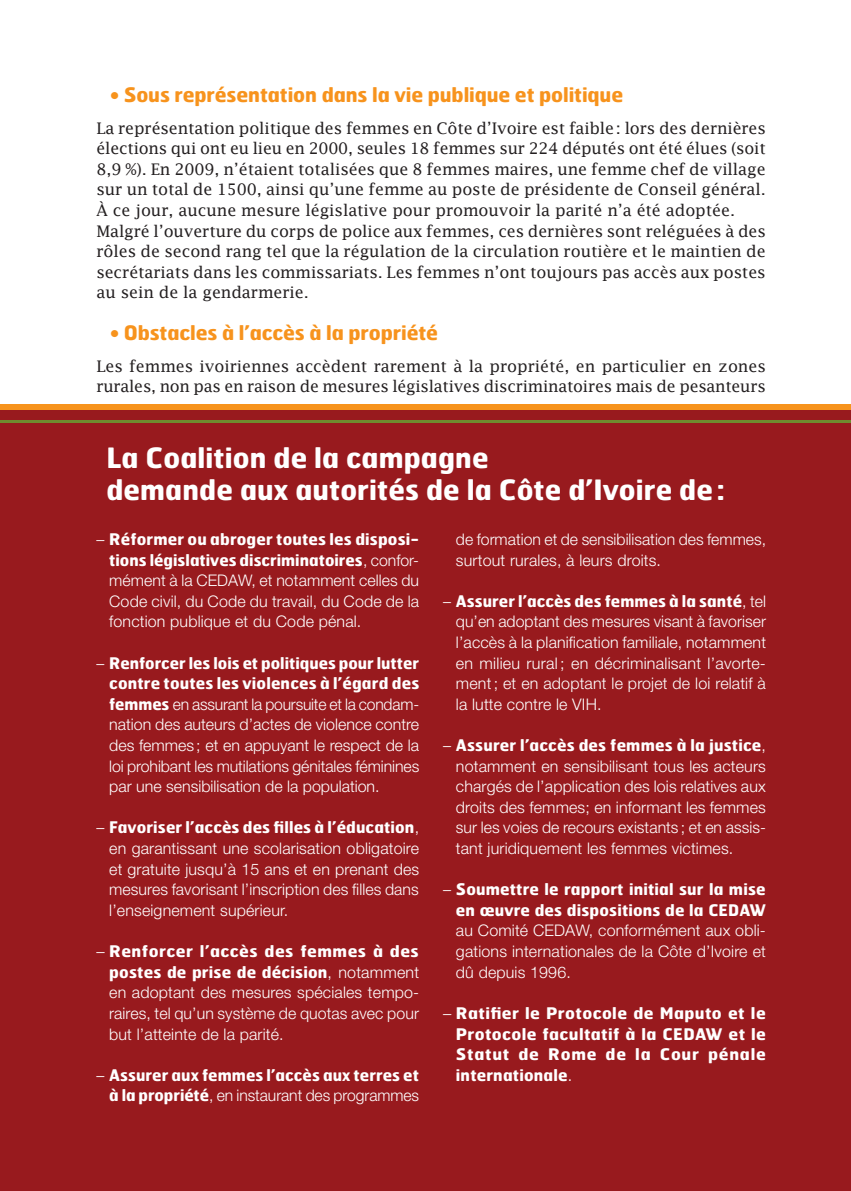
<style>
.page{position:relative;width:851px;height:1191px;background:#fff}
.page>*{position:absolute;margin:0;border:0;box-sizing:border-box;transform-origin:0 0}
.Intro{font:700 28px/32.4px "Hermes";letter-spacing:.005em;color:#fff}
.inter_orange{font:700 20px "Hermes";letter-spacing:-.005em;color:#f7931d}
.encadré_body{font:300 16px/20.6px "Helvetica Neue LT Std";letter-spacing:.01em;color:#fff;text-align:justify}
.body{font:16px/20.6px "Lucida Fax";letter-spacing:-.005em;color:#231f20;text-align:justify}
.encadré_body-2{font:700 16px/20.6px "Hermes";letter-spacing:.01em;color:#fff}
.s1{font-family:"Hermes";font-weight:700}
.s2{font-family:"Helvetica Neue LT Std";font-weight:300}
</style>
<div class="page">
<svg style="left:0;top:404px;width:850px;height:7px;background:#e9811d"></svg>
<div style="left:0;top:411px;width:850px;height:13px;background:#981a1e"></div>
<hr style="left:0;top:420px;width:850px;height:3px;background:#6f8b2f">
<div style="left:0;top:424px;width:850px;height:767px;background:#981a1e"></div>
<p class="inter_orange" style="left:110px;top:81px;width:514px">• Sous représentation dans la vie publique et politique</p>
<p class="body" style="left:96px;top:117px;width:670px">La représentation politique des femmes en Côte d’Ivoire est faible: lors des dernières élections qui ont eu lieu en 2000, seules 18 femmes sur 224 députés ont été élues (soit 8,9 %). En 2009, n’étaient totalisées que 8 femmes maires, une femme chef de village sur un total de 1500, ainsi qu’une femme au poste de présidente de Conseil général.<br>À ce jour, aucune mesure législative pour promouvoir la parité n’a été adoptée.</p>
<p class="body" style="left:96px;top:220px;width:670px">Malgré l’ouverture du corps de police aux femmes, ces dernières sont reléguées à des rôles de second rang tel que la régulation de la circulation routière et le maintien de secrétariats dans les commissariats. Les femmes n’ont toujours pas accès aux postes au sein de la gendarmerie.</p>
<p class="inter_orange" style="left:110px;top:319px;width:329px">• Obstacles à l’accès à la propriété</p>
<p class="body" style="left:96px;top:355px;width:670px">Les femmes ivoiriennes accèdent rarement à la propriété, en particulier en zones rurales, non pas en raison de mesures législatives discriminatoires mais de pesanteurs</p>
<p class="Intro" style="left:106px;top:440px;width:619px">La Coalition de la campagne<br>demande aux autorités de la Côte d’Ivoire de:</p>
<p class="encadré_body" style="left:109px;top:528px;width:311px;text-indent:-13px">– <span class="s1">Réformer ou abroger toutes les disposi&shy;tions législatives discriminatoires</span>, confor&shy;mément à la CEDAW, et notamment celles du Code civil, du Code du travail, du Code de la fonction publique et du Code pénal.</p>
<p class="encadré_body" style="left:109px;top:652px;width:311px;text-indent:-13px">– <span class="s1">Renforcer les lois et politiques pour lutter contre toutes les violences à l’égard des femmes</span> en assurant la poursuite et la condam&shy;nation des auteurs d’actes de violence contre des femmes ; et en appuyant le respect de la loi prohibant les mutilations génitales féminines par une sensibilisation de la population.</p>
<p class="encadré_body" style="left:109px;top:817px;width:311px;text-indent:-13px">– <span class="s1">Favoriser l’accès des filles à l’éducation</span>, en garantissant une scolarisation obligatoire et gratuite jusqu’à 15 ans et en prenant des mesures favorisant l’inscription des filles dans l’enseignement supérieur.</p>
<p class="encadré_body" style="left:109px;top:940px;width:311px;text-indent:-13px">– <span class="s1">Renforcer l’accès des femmes à des postes de prise de décision</span>, notamment en adoptant des mesures spéciales tempo&shy;raires, tel qu’un système de quotas avec pour but l’atteinte de la parité.</p>
<p class="encadré_body-2" style="left:96px;top:1064px;width:324px;text-align:right"><span class="s2">–</span> Assurer aux femmes l’accès aux terres et à la propriété<span class="s2">, en instaurant des programmes</span></p>
<p class="encadré_body" style="left:456px;top:528px;width:311px">de formation et de sensibilisation des femmes, surtout rurales, à leurs droits.</p>
<p class="encadré_body" style="left:456px;top:590px;width:311px;text-indent:-13px">– <span class="s1">Assurer l’accès des femmes à la santé</span>, tel qu’en adoptant des mesures visant à favoriser l’accès à la planification familiale, notamment en milieu rural ; en décriminalisant l’avorte&shy;ment; et en adoptant le projet de loi relatif à la lutte contre le VIH.</p>
<p class="encadré_body" style="left:456px;top:734px;width:311px;text-indent:-13px">– <span class="s1">Assurer l’accès des femmes à la justice</span>, notamment en sensibilisant tous les acteurs chargés de l’application des lois relatives aux droits des femmes; en informant les femmes sur les voies de recours existants ; et en assis&shy;tant juridiquement les femmes victimes.</p>
<p class="encadré_body-2" style="left:456px;top:878px;width:311px;text-indent:-13px"><span class="s2">–</span> Soumettre le rapport initial sur la mise en œuvre des dispositions de la CEDA</p>
<p class="encadré_body" style="left:456px;top:899px;width:311px;text-indent:293px"><span class="s1">W </span>au Comité CEDAW, conformément aux obli&shy;gations internationales de la Côte d’Ivoire et dû depuis 1996.</p>
<p class="encadré_body-2" style="left:456px;top:1002px;width:311px;text-indent:-13px"><span class="s2">–</span> Ratifier le Protocole de Maputo et le<br>Protocole facultatif à la CEDA</p>
<p class="encadré_body-2" style="left:456px;top:1022px;width:311px;text-align:justify;text-indent:249px">W et le Statut de Rome de la Cour pénale internationale<span class="s2">.</span></p>
</div>
